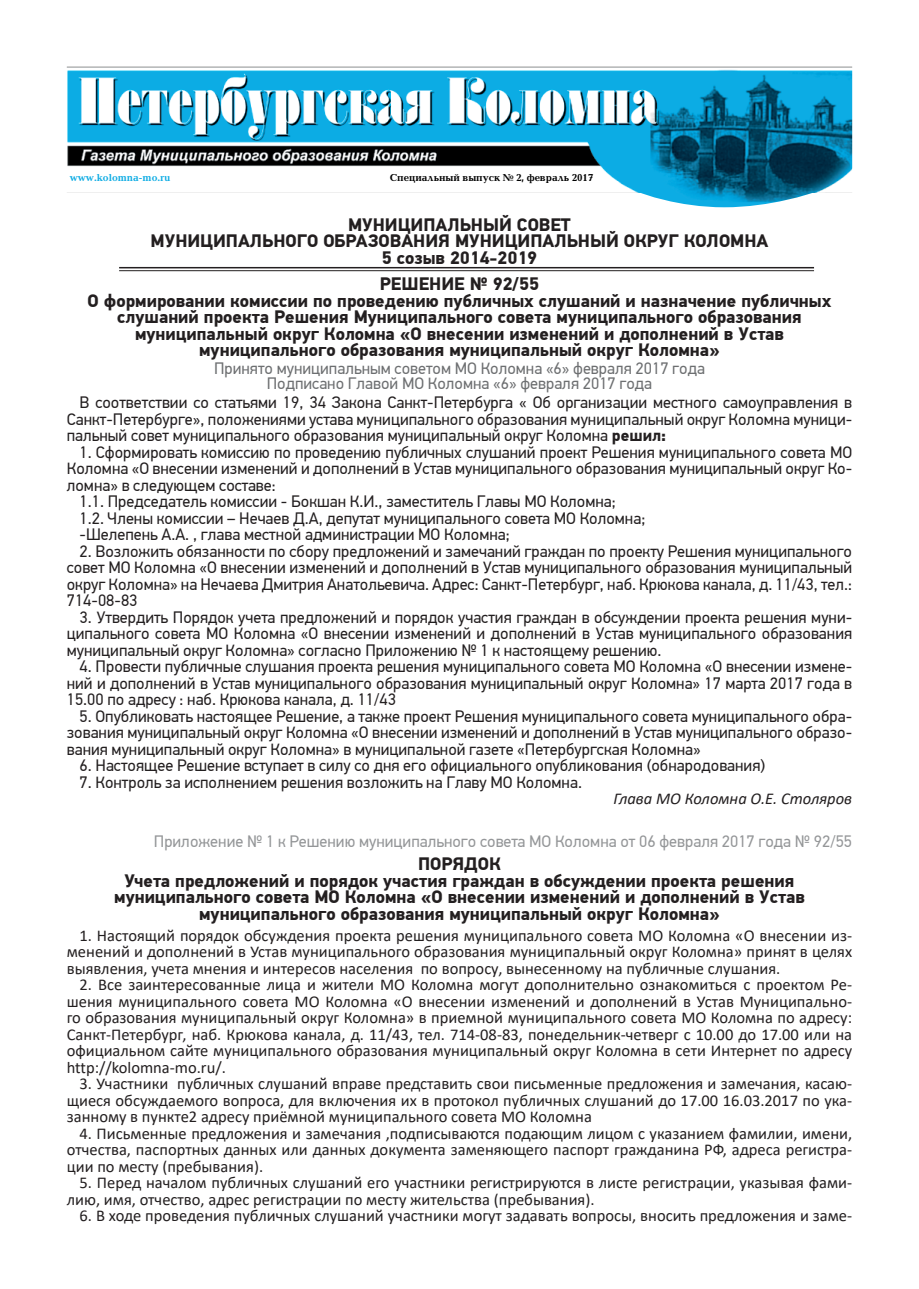
<style>
.page{position:relative;width:919px;height:1289px;background:#fff}
.page>*{position:absolute;margin:0;border:0;box-sizing:border-box;transform-origin:0 0}
.Заголовок{font:700 18px "PF Din Text Pro";color:#231f20}
.t1{font:16.5px/16.5px "PF Din Text Pro";color:#231f20;text-align:justify}
.t2{font:16.5px/16.5px "Calibri";color:#231f20;text-align:justify}
.Серый_подзаголовок{font:16.5px "PF Din Text Pro";color:#6d6f71}
.Серый_подзаголовок-2{font:16.5px "PF Din Text Pro";color:#949698}
.t3{font:italic 16.5px "Calibri";color:#231f20}
.t4{font:700 10.35px "Baltica C";color:#000001}
.t5{font:700 10.35px "Baltica C";color:#11ade4}
.s1{font-weight:700}
</style>
<div class="page">
<img style="left:67px;top:67px;width:785px;height:140px">
<hr style="left:119px;top:267px;width:695px;height:1px;background:#231f20">
<hr style="left:119px;top:270px;width:695px;height:1px;background:#231f20">
<p class="t5" style="left:70px;top:172px;width:102px">www.kolomna-mo.ru</p>
<p class="t4" style="left:390px;top:172px;width:205px">Специальный выпуск № 2, февраль 2017</p>
<p class="Заголовок" style="left:348px;top:213px;width:224px">МУНИЦИПАЛЬНЫЙ СОВЕТ</p>
<p class="Заголовок" style="left:151px;top:230px;width:619px">МУНИЦИПАЛЬНОГО ОБРАЗОВАНИЯ МУНИЦИПАЛЬНЫЙ ОКРУГ КОЛОМНА</p>
<p class="Заголовок" style="left:382px;top:246px;width:157px">5 созыв 2014-2019</p>
<p class="Заголовок" style="left:380px;top:273px;width:160px">РЕШЕНИЕ № 92/55</p>
<p class="Заголовок" style="left:87px;top:289px;width:745px">О формировании комиссии по проведению публичных слушаний и назначение публичных</p>
<p class="Заголовок" style="left:117px;top:306px;width:686px">слушаний проекта Решения Муниципального совета муниципального образования</p>
<p class="Заголовок" style="left:135px;top:322px;width:650px">муниципальный округ Коломна «О внесении изменений и дополнений в Устав</p>
<p class="Заголовок" style="left:199px;top:339px;width:522px">муниципального образования муниципальный округ Коломна»</p>
<p class="Серый_подзаголовок" style="left:214px;top:358px;width:492px">Принято муниципальным советом МО Коломна «6» февраля 2017 года</p>
<p class="Серый_подзаголовок" style="left:267px;top:373px;width:387px">Подписано Главой МО Коломна «6» февраля 2017 года</p>
<p class="t1" style="left:67px;top:394px;width:786px;text-indent:13px">В соответствии со статьями 19, 34 Закона Санкт-Петербурга « Об организации местного самоуправления в Санкт-Петербурге», положениями устава муниципального образования муниципальный округ Коломна муници&shy;пальный совет муниципального образования муниципальный округ Коломна <span class="s1">решил:</span></p>
<p class="t1" style="left:67px;top:444px;width:786px;text-indent:13px">1. Сформировать комиссию по проведению публичных слушаний проект Решения муниципального совета МО Коломна «О внесении изменений и дополнений в Устав муниципального образования муниципальный округ Ко&shy;ломна» в следующем составе:</p>
<p class="t1" style="left:80px;top:493px;width:537px">1.1. Председатель комиссии - Бокшан К.И., заместитель Главы МО Коломна;</p>
<p class="t1" style="left:80px;top:510px;width:567px">1.2. Члены комиссии – Нечаев Д.А, депутат муниципального совета МО Коломна;</p>
<p class="t1" style="left:80px;top:526px;width:431px">-Шелепень А.А. , глава местной администрации МО Коломна;</p>
<p class="t1" style="left:67px;top:543px;width:786px;text-indent:13px">2. Возложить обязанности по сбору предложений и замечаний граждан по проекту Решения муниципального совет МО Коломна «О внесении изменений и дополнений в Устав муниципального образования муниципальный округ Коломна» на Нечаева Дмитрия Анатольевича. Адрес: Санкт-Петербург, наб. Крюкова канала, д. 11/43, тел.:<br>714-08-83</p>
<p class="t1" style="left:67px;top:609px;width:786px;text-indent:13px">3. Утвердить Порядок учета предложений и порядок участия граждан в обсуждении проекта решения муни&shy;ципального совета МО Коломна «О внесении изменений и дополнений в Устав муниципального образования муниципальный округ Коломна» согласно Приложению № 1 к настоящему решению.</p>
<p class="t1" style="left:67px;top:658px;width:786px;text-indent:13px">4. Провести публичные слушания проекта решения муниципального совета МО Коломна «О внесении измене&shy;ний и дополнений в Устав муниципального образования муниципальный округ Коломна» 17 марта 2017 года в 15.00 по адресу : наб. Крюкова канала, д. 11/43</p>
<p class="t1" style="left:67px;top:708px;width:786px;text-indent:13px">5. Опубликовать настоящее Решение, а также проект Решения муниципального совета муниципального обра&shy;зования муниципальный округ Коломна «О внесении изменений и дополнений в Устав муниципального образо&shy;вания муниципальный округ Коломна» в муниципальной газете «Петербургская Коломна»</p>
<p class="t1" style="left:80px;top:757px;width:687px">6. Настоящее Решение вступает в силу со дня его официального опубликования (обнародования)</p>
<p class="t1" style="left:80px;top:774px;width:504px">7. Контроль за исполнением решения возложить на Главу МО Коломна.</p>
<p class="t3" style="left:613px;top:787px;width:240px">Глава МО Коломна О.Е. Столяров</p>
<p class="Серый_подзаголовок-2" style="left:154px;top:831px;width:699px">Приложение № 1 к Решению муниципального совета МО Коломна от 06 февраля 2017 года № 92/55</p>
<p class="Заголовок" style="left:418px;top:853px;width:84px">ПОРЯДОК</p>
<p class="Заголовок" style="left:124px;top:869px;width:671px">Учета предложений и порядок участия граждан в обсуждении проекта решения</p>
<p class="Заголовок" style="left:114px;top:886px;width:692px">муниципального совета МО Коломна «О внесении изменений и дополнений в Устав</p>
<p class="Заголовок" style="left:199px;top:902px;width:522px">муниципального образования муниципальный округ Коломна»</p>
<p class="t2" style="left:67px;top:926px;width:786px;text-indent:13px">1. Настоящий порядок обсуждения проекта решения муниципального совета МО Коломна «О внесении из&shy;менений и дополнений в Устав муниципального образования муниципальный округ Коломна» принят в целях выявления, учета мнения и интересов населения по вопросу, вынесенному на публичные слушания.</p>
<p class="t2" style="left:67px;top:976px;width:786px;text-indent:13px">2. Все заинтересованные лица и жители МО Коломна могут дополнительно ознакомиться с проектом Ре&shy;шения муниципального совета МО Коломна «О внесении изменений и дополнений в Устав Муниципально&shy;го образования муниципальный округ Коломна» в приемной муниципального совета МО Коломна по адресу:<br>Санкт-Петербург, наб. Крюкова канала, д. 11/43, тел. 714-08-83, понедельник-четверг с 10.00 до 17.00 или на официальном сайте муниципального образования муниципальный округ Коломна в сети Интернет по адресу http://kolomna-mo.ru/.</p>
<p class="t2" style="left:67px;top:1075px;width:786px;text-indent:13px">3. Участники публичных слушаний вправе представить свои письменные предложения и замечания, касаю&shy;щиеся обсуждаемого вопроса, для включения их в протокол публичных слушаний до 17.00 16.03.2017 по ука&shy;занному в пункте2 адресу приёмной муниципального совета МО Коломна</p>
<p class="t2" style="left:67px;top:1124px;width:786px;text-indent:13px">4. Письменные предложения и замечания ,подписываются подающим лицом с указанием фамилии, имени, отчества, паспортных данных или данных документа заменяющего паспорт гражданина РФ, адреса регистра&shy;ции по месту (пребывания).</p>
<p class="t2" style="left:67px;top:1174px;width:786px;text-indent:13px">5. Перед началом публичных слушаний его участники регистрируются в листе регистрации, указывая фами&shy;лию, имя, отчество, адрес регистрации по месту жительства (пребывания).</p>
<p class="t2" style="left:80px;top:1207px;width:774px">6. В ходе проведения публичных слушаний участники могут задавать вопросы, вносить предложения и заме-</p>
</div>
